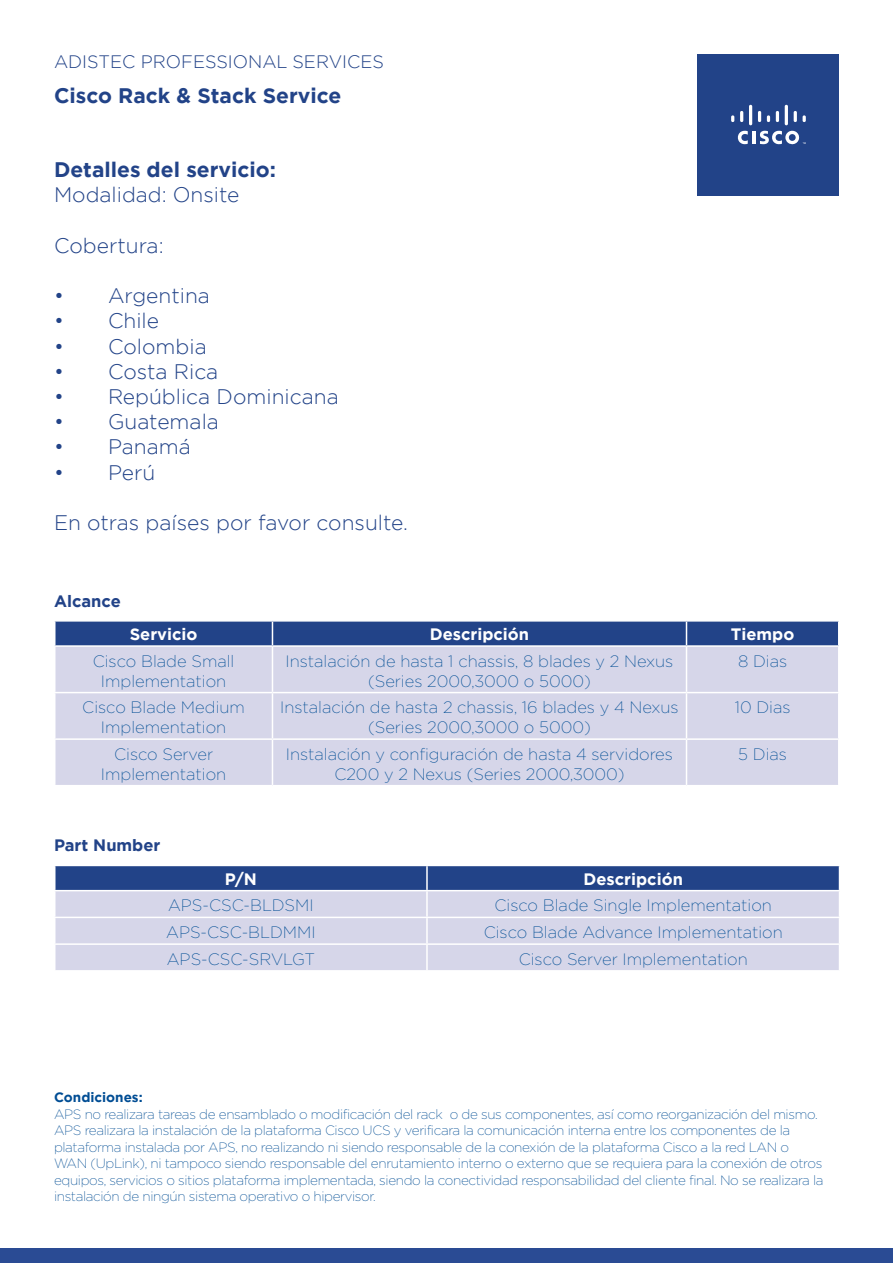
<style>
.page{position:relative;width:893px;height:1263px;background:#fff}
.page>*{position:absolute;margin:0;border:0;box-sizing:border-box;transform-origin:0 0}
.t1{font:300 21px "Gotham";color:#224388}
.t2{font:700 21px "Gotham";color:#224388}
.t3{font:300 18px "Gotham";color:#224388}
.t4{font:200 16.5px/19.8px "Gotham";color:#004d94;text-align:center}
.t5{font:700 16.5px "Gotham";color:#fff}
.t6{font:700 16.5px "Gotham";color:#224388}
.t7{font:200 13.5px/16.5px "Gotham";letter-spacing:-.025em;color:#004d94}
.t8{font:700 13.5px "Gotham";color:#004d94}
</style>
<div class="page">
<div style="left:0;top:1248px;width:893px;height:15px;background:#2a4b94"></div>
<div style="left:698px;top:54px;width:141px;height:141px;background:#224388"></div>
<svg style="left:731px;top:105px;width:75px;height:39px"></svg>
<div style="left:56px;top:647px;width:782px;height:138px;background:#d6d6e9"></div>
<div style="left:55px;top:621px;width:784px;height:24px;background:#224388"></div>
<hr style="left:272px;top:647px;width:1px;height:45px;background:#fff">
<hr style="left:686px;top:647px;width:1px;height:45px;background:#fff">
<hr style="left:54px;top:692px;width:218px;height:1px;background:#fff">
<hr style="left:272px;top:692px;width:414px;height:1px;background:#fff">
<hr style="left:272px;top:693px;width:1px;height:45px;background:#fff">
<hr style="left:686px;top:692px;width:153px;height:1px;background:#fff">
<hr style="left:686px;top:693px;width:1px;height:45px;background:#fff">
<hr style="left:54px;top:738px;width:218px;height:2px;background:#fff">
<hr style="left:272px;top:738px;width:414px;height:2px;background:#fff">
<hr style="left:272px;top:740px;width:1px;height:45px;background:#fff">
<hr style="left:686px;top:738px;width:153px;height:2px;background:#fff">
<hr style="left:686px;top:740px;width:1px;height:45px;background:#fff">
<svg style="left:55px;top:866px;width:785px;height:104px;background:#afb6d3"></svg>
<h2 class="t3" style="left:54px;top:51px;width:331px">ADISTEC PROFESSIONAL SERVICES</h2>
<h1 class="t2" style="left:54px;top:82px;width:289px">Cisco Rack &amp; Stack Service</h1>
<h1 class="t2" style="left:54px;top:156px;width:223px">Detalles del servicio:</h1>
<h1 class="t1" style="left:54px;top:182px;width:187px">Modalidad: Onsite</h1>
<h1 class="t1" style="left:54px;top:232px;width:111px">Cobertura:</h1>
<h1 class="t1" style="left:54px;top:282px;width:158px">• Argentina</h1>
<h1 class="t1" style="left:54px;top:308px;width:107px">• Chile</h1>
<h1 class="t1" style="left:54px;top:333px;width:154px">• Colombia</h1>
<h1 class="t1" style="left:54px;top:358px;width:166px">• Costa Rica</h1>
<h1 class="t1" style="left:54px;top:383px;width:286px">• República Dominicana</h1>
<h1 class="t1" style="left:54px;top:408px;width:166px">• Guatemala</h1>
<h1 class="t1" style="left:54px;top:434px;width:138px">• Panamá</h1>
<h1 class="t1" style="left:54px;top:459px;width:103px">• Perú</h1>
<h1 class="t1" style="left:54px;top:509px;width:356px">En otras países por favor consulte.</h1>
<p class="t6" style="left:54px;top:590px;width:68px">Alcance</p>
<p class="t5" style="left:130px;top:623px;width:69px">Servicio</p>
<p class="t5" style="left:430px;top:623px;width:101px">Descripción</p>
<p class="t5" style="left:731px;top:623px;width:65px">Tiempo</p>
<p class="t4" style="left:93px;top:651px;width:143px">Cisco Blade Small<br>Implementation</p>
<p class="t4" style="left:286px;top:651px;width:389px">Instalación de hasta 1 chassis, 8 blades y 2 Nexus (Series 2000,3000 o 5000)</p>
<p class="t4" style="left:738px;top:651px;width:51px">8 Dias</p>
<p class="t4" style="left:82px;top:697px;width:164px">Cisco Blade Medium<br>Implementation</p>
<p class="t4" style="left:280px;top:697px;width:400px">Instalación de hasta 2 chassis, 16 blades y 4 Nexus (Series 2000,3000 o 5000)</p>
<p class="t4" style="left:735px;top:697px;width:57px">10 Dias</p>
<p class="t4" style="left:101px;top:744px;width:127px">Cisco Server<br>Implementation</p>
<p class="t4" style="left:286px;top:744px;width:389px">Instalación y configuración de hasta 4 servidores<br>C200 y 2 Nexus (Series 2000,3000)</p>
<p class="t4" style="left:738px;top:744px;width:50px">5 Dias</p>
<p class="t6" style="left:54px;top:834px;width:108px">Part Number</p>
<p class="t5" style="left:225px;top:868px;width:33px">P/N</p>
<p class="t5" style="left:584px;top:868px;width:101px">Descripción</p>
<p class="t4" style="left:168px;top:895px;width:147px">APS-CSC-BLDSMI</p>
<p class="t4" style="left:495px;top:895px;width:279px">Cisco Blade Single Implementation</p>
<p class="t4" style="left:166px;top:922px;width:151px">APS-CSC-BLDMMI</p>
<p class="t4" style="left:484px;top:922px;width:301px">Cisco Blade Advance Implementation</p>
<p class="t4" style="left:167px;top:949px;width:150px">APS-CSC-SRVLGT</p>
<p class="t4" style="left:519px;top:949px;width:231px">Cisco Server Implementation</p>
<p class="t8" style="left:54px;top:1088px;width:90px">Condiciones:</p>
<p class="t7" style="left:54px;top:1105px;width:771px">APS no realizara tareas de ensamblado o modificación del rack o de sus componentes, así como reorganización del mismo.<br>APS realizara la instalación de la plataforma Cisco UCS y verificara la comunicación interna entre los componentes de la plataforma instalada por APS, no realizando ni siendo responsable de la conexión de la plataforma Cisco a la red LAN o WAN (UpLink), ni tampoco siendo responsable del enrutamiento interno o externo que se requiera para la conexión de otros equipos, servicios o sitios plataforma implementada, siendo la conectividad responsabilidad del cliente final. No se realizara la instalación de ningún sistema operativo o hipervisor.</p>
</div>
